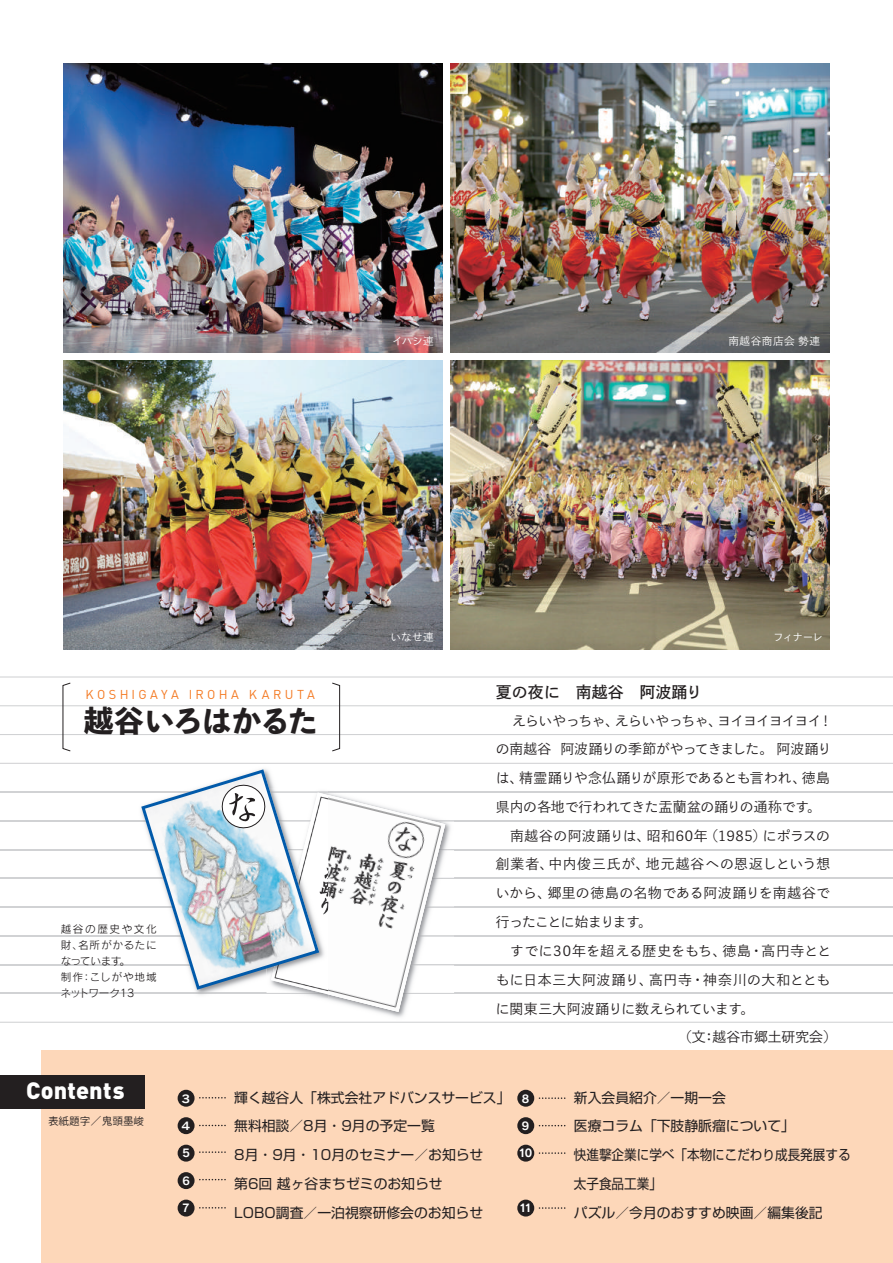
<style>
.page{position:relative;width:893px;height:1263px;background:#fff}
.page>*{position:absolute;margin:0;border:0;box-sizing:border-box;transform-origin:0 0}
.t1{font:800 29.7px "Toppan Bunkyu Midashi Gothic Std N";letter-spacing:-.03em;color:#231f20}
.t2{font:900 23.4px "DIN";letter-spacing:.01em;color:#fff}
.t3{font:15.9px "Toppan Bunkyu Gothic Pr 6 N DB";color:#231f20}
.t4{font:13.8px/28.7px "Shin Go Pro";color:#231f20}
.t5{font:13.8px "Toppan Bunkyu Gothic Pr 6 N";color:#231f20}
.t6{font:13.8px "Toppan Bunkyu Gothic Pr 6 N";letter-spacing:.045em;color:#231f20}
.t7{font:13.8px "Toppan Bunkyu Gothic Pr 6 N";letter-spacing:-.03em;color:#231f20}
.t8{font:13.8px "Toppan Bunkyu Gothic Pr 6 N";letter-spacing:.04em;color:#231f20}
.t9{font:13.8px "Toppan Bunkyu Gothic Pr 6 N";letter-spacing:-.02em;color:#231f20}
.t10{font:13.8px "Toppan Bunkyu Gothic Pr 6 N";letter-spacing:.06em;color:#231f20}
.t11{font:13.8px "Toppan Bunkyu Gothic Pr 6 N";letter-spacing:.025em;color:#231f20}
.t12{font:13.8px "Toppan Bunkyu Gothic Pr 6 N";letter-spacing:.05em;color:#231f20}
.t13{font:13.8px "Toppan Bunkyu Gothic Pr 6 N";letter-spacing:-.06em;color:#231f20}
.t14{font:12.75px "DIN";letter-spacing:.26em;color:#f47921}
.t15{font:10.8px "Rodin Pro B";color:#fff}
.t16{font:10.65px/15.9px "Rodin Pro M";letter-spacing:.07em;color:#231f20}
.t17{font:10.65px "Toppan Bunkyu Gothic Pr 6 N";letter-spacing:.02em;color:#fff}
.t18{font:10.65px "Gen Jyuu Gothic P Normal";color:#231f20}
.t19{font:10.65px "Toppan Bunkyu Gothic Pr 6 N";letter-spacing:.045em;color:#fff}
.s1{font-family:"Rodin Pro B";font-size:10.8px;color:#fff}
</style>
<div class="page">
<div style="left:42px;top:1050px;width:851px;height:213px;background:#fdd7b9"></div>
<hr style="left:0;top:676px;width:893px;height:1px;background:#d1d2d4">
<hr style="left:0;top:705px;width:893px;height:1px;background:#d1d2d4">
<hr style="left:0;top:734px;width:893px;height:1px;background:#d1d2d4">
<hr style="left:0;top:763px;width:893px;height:1px;background:#d1d2d4">
<hr style="left:0;top:791px;width:893px;height:2px;background:#d1d2d4">
<hr style="left:0;top:820px;width:893px;height:1px;background:#d1d2d4">
<hr style="left:0;top:849px;width:893px;height:1px;background:#d1d2d4">
<hr style="left:0;top:878px;width:893px;height:1px;background:#d1d2d4">
<hr style="left:0;top:907px;width:893px;height:1px;background:#d1d2d4">
<hr style="left:0;top:935px;width:893px;height:1px;background:#d1d2d4">
<hr style="left:0;top:964px;width:893px;height:1px;background:#d1d2d4">
<hr style="left:0;top:993px;width:893px;height:1px;background:#d1d2d4">
<hr style="left:0;top:1022px;width:893px;height:1px;background:#d1d2d4">
<svg style="left:62px;top:682px;width:9px;height:70px"></svg>
<svg style="left:331px;top:682px;width:9px;height:70px"></svg>
<div style="left:0;top:1075px;width:144px;height:34px;background:#231f20"></div>
<img style="left:64px;top:64px;width:378px;height:288px">
<img style="left:451px;top:64px;width:378px;height:288px">
<img style="left:64px;top:361px;width:378px;height:288px">
<img style="left:451px;top:361px;width:378px;height:288px">
<svg style="left:139px;top:769px;width:315px;height:243px"></svg>
<div style="left:178px;top:1090px;width:17px;height:17px;background:#231f20;border-radius:50%"></div>
<svg style="left:200px;top:1097px;width:26px;height:1px"></svg>
<div style="left:178px;top:1117px;width:17px;height:17px;background:#231f20;border-radius:50%"></div>
<svg style="left:200px;top:1125px;width:26px;height:1px"></svg>
<div style="left:178px;top:1145px;width:17px;height:16px;background:#231f20;border-radius:50%"></div>
<svg style="left:200px;top:1151px;width:26px;height:2px"></svg>
<div style="left:178px;top:1172px;width:17px;height:17px;background:#231f20;border-radius:50%"></div>
<svg style="left:200px;top:1179px;width:26px;height:1px"></svg>
<div style="left:178px;top:1199px;width:17px;height:17px;background:#231f20;border-radius:50%"></div>
<svg style="left:200px;top:1207px;width:26px;height:1px"></svg>
<div style="left:517px;top:1117px;width:17px;height:17px;background:#231f20;border-radius:50%"></div>
<svg style="left:539px;top:1125px;width:27px;height:1px"></svg>
<div style="left:517px;top:1145px;width:17px;height:16px;background:#231f20;border-radius:50%"></div>
<svg style="left:539px;top:1152px;width:27px;height:2px"></svg>
<div style="left:517px;top:1199px;width:17px;height:17px;background:#231f20;border-radius:50%"></div>
<svg style="left:539px;top:1207px;width:27px;height:2px"></svg>
<div style="left:517px;top:1090px;width:17px;height:17px;background:#231f20;border-radius:50%"></div>
<svg style="left:539px;top:1097px;width:27px;height:2px"></svg>
<p class="t17" style="left:393px;top:335px;width:43px">イハシ連</p>
<p class="t19" style="left:729px;top:335px;width:93px">南越谷商店会 勢連</p>
<p class="t14" style="left:85px;top:686px;width:231px">KOSHIGAYA IROHA KARUTA</p>
<h1 class="t1" style="left:84px;top:697px;width:235px">越谷いろはかるた</h1>
<p class="t16" style="left:60px;top:921px;width:98px">越谷の歴史や文化財、名所がかるたになっています。<br>制作：こしがや地域ネットワーク13</p>
<p class="t17" style="left:391px;top:631px;width:45px">いなせ連</p>
<p class="t17" style="left:773px;top:631px;width:52px">フィナーレ</p>
<p class="t3" style="left:496px;top:684px;width:208px">夏の夜に　南越谷　阿波踊り</p>
<p class="t7" style="left:512px;top:714px;width:322px">えらいやっちゃ、えらいやっちゃ、ヨイヨイヨイヨイ！</p>
<p class="t9" style="left:496px;top:741px;width:337px">の南越谷 阿波踊りの季節がやってきました。阿波踊り</p>
<p class="t5" style="left:496px;top:770px;width:336px">は、精霊踊りや念仏踊りが原形であるとも言われ、徳島</p>
<p class="t5" style="left:496px;top:799px;width:327px">県内の各地で行われてきた盂蘭盆の踊りの通称です。</p>
<p class="t6" style="left:496px;top:828px;width:336px">　南越谷の阿波踊りは、昭和60年（1985）にポラスの</p>
<p class="t10" style="left:496px;top:857px;width:336px">創業者、中内俊三氏が、地元越谷への恩返しという想</p>
<p class="t11" style="left:496px;top:885px;width:336px">いから、郷里の徳島の名物である阿波踊りを南越谷で</p>
<p class="t13" style="left:496px;top:914px;width:158px">行ったことに始まります。</p>
<p class="t8" style="left:496px;top:943px;width:337px">　すでに30年を超える歴史をもち、徳島・高円寺とと</p>
<p class="t12" style="left:496px;top:972px;width:336px">もに日本三大阿波踊り、高円寺・神奈川の大和ととも</p>
<p class="t5" style="left:496px;top:1001px;width:260px">に関東三大阿波踊りに数えられています。</p>
<p class="t5" style="left:678px;top:1029px;width:160px">（文：越谷市郷土研究会）</p>
<h2 class="t2" style="left:26px;top:1075px;width:100px">Contents</h2>
<p class="t18" style="left:48px;top:1113px;width:98px">表紙題字／鬼頭墨峻</p>
<p class="t15" style="left:180px;top:1091px;width:12px">３</p>
<p class="t15" style="left:180px;top:1119px;width:12px">４</p>
<p class="t15" style="left:182px;top:1146px;width:9px">5</p>
<p class="t15" style="left:182px;top:1173px;width:9px">6</p>
<p class="t15" style="left:182px;top:1201px;width:9px">7</p>
<p class="t4" style="left:234px;top:1081px;width:297px">輝く越谷人「株式会社アドバンスサービス」 <span class="s1">8</span>無料相談／8月・9月の予定一覧<br>8月・9月・10月のセミナー／お知らせ<br>第6回 越ヶ谷まちゼミのお知らせ<br>LOBO調査／一泊視察研修会のお知らせ</p>
<p class="t4" style="left:574px;top:1081px;width:278px">新入会員紹介／一期一会<br>医療コラム「下肢静脈瘤について」<br>快進撃企業に学べ「本物にこだわり成長発展する太子食品工業」<br>パズル／今月のおすすめ映画／編集後記</p>
<p class="t15" style="left:522px;top:1119px;width:9px">9</p>
<p class="t15" style="left:519px;top:1146px;width:15px">10</p>
<p class="t15" style="left:519px;top:1201px;width:14px">11</p>
</div>
